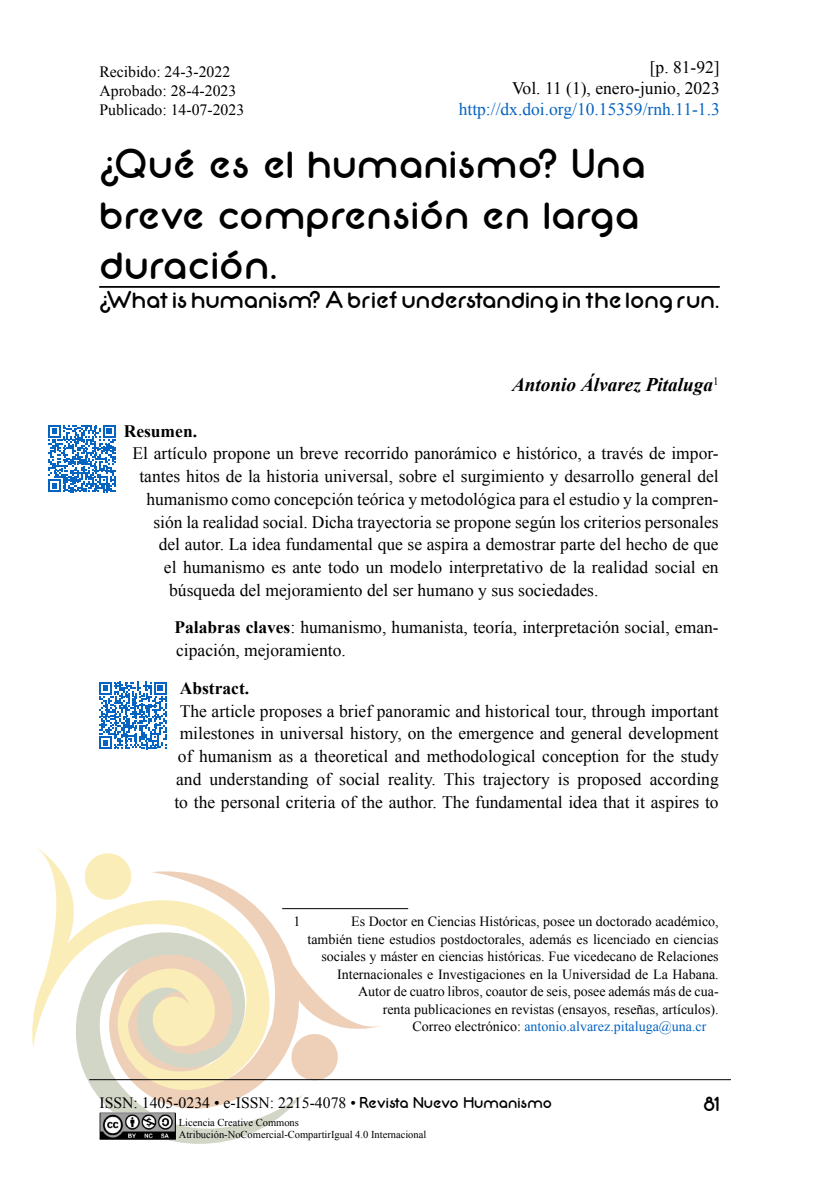
<style>
.page{position:relative;width:819px;height:1197px;background:#fff}
.page>*{position:absolute;margin:0;border:0;box-sizing:border-box;transform-origin:0 0}
.t1{font:42px/50.4px "Neon 80 s";letter-spacing:.01em;color:#000}
.t2{font:24.5px "Neon 80 s";color:#000}
.t3{font:21px "Neon 80 s";color:#000}
.t4{font:italic 700 19.25px "Times New Roman";color:#000}
.t5{font:17.5px/22.8px "Times New Roman";color:#000;text-align:right}
.t6{font:17.5px "Times New Roman";color:#0563c1}
.t7{font:700 17.5px "Times New Roman";color:#000}
.t8{font:15.75px/18.9px "Times New Roman";color:#000}
.t9{font:14px "Times New Roman";color:#000}
.t10{font:14px "Times New Roman";color:#0563c1}
.t11{font:10.5px/12.6px "Times New Roman";color:#000}
.s1{font-weight:700}
.s2{color:#000}
.s3{font-family:"Neon 80 s"}
</style>
<div class="page">
<svg style="left:96px;top:1094px;width:189px;height:50px"></svg>
<svg style="left:105px;top:909px;width:200px;height:204px"></svg>
<svg style="left:88px;top:897px;width:186px;height:197px"></svg>
<svg style="left:275px;top:937px;width:110px;height:146px"></svg>
<svg style="left:32px;top:847px;width:213px;height:234px"></svg>
<hr style="left:89px;top:1079px;width:642px;height:1px;background:#000">
<img style="left:99px;top:1113px;width:76px;height:27px">
<hr style="left:282px;top:908px;width:126px;height:1px;background:#000">
<hr style="left:99px;top:286px;width:621px;height:2px;background:#000">
<svg style="left:99px;top:682px;width:67px;height:67px"></svg>
<svg style="left:48px;top:425px;width:68px;height:67px"></svg>
<p class="t8" style="left:99px;top:62px;width:146px">Recibido: 24-3-2022<br>Aprobado: 28-4-2023<br>Publicado: 14-07-2023</p>
<p class="t5" style="left:512px;top:56px;width:209px;line-height:21px">[p. 81-92]<br>Vol. 11 (1), enero-junio, 2023</p>
<p class="t6" style="left:459px;top:97px;width:263px">http://dx.doi.org/10.15359/rnh.11-1.3</p>
<h1 class="t1" style="left:99px;top:139px;width:548px">¿Qué es el humanismo? Una breve comprensión en larga duración.</h1>
<h2 class="t2" style="left:99px;top:286px;width:622px">¿What is humanism? A brief understanding in the long run.</h2>
<p class="t4" style="left:512px;top:371px;width:208px">Antonio Álvarez Pitaluga<sup>1</sup></p>
<p class="t7" style="left:124px;top:419px;width:75px">Resumen.</p>
<p class="t5" style="left:132px;top:442px;width:588px">El artículo propone un breve recorrido panorámico e histórico, a través de impor-</p>
<p class="t5" style="left:139px;top:465px;width:581px">tantes hitos de la historia universal, sobre el surgimiento y desarrollo general del</p>
<p class="t5" style="left:146px;top:487px;width:574px">humanismo como concepción teórica y metodológica para el estudio y la compren-</p>
<p class="t5" style="left:153px;top:510px;width:567px">sión la realidad social. Dicha trayectoria se propone según los criterios personales</p>
<p class="t5" style="left:159px;top:533px;width:562px">del autor. La idea fundamental que se aspira a demostrar parte del hecho de que</p>
<p class="t5" style="left:164px;top:556px;width:556px">el humanismo es ante todo un modelo interpretativo de la realidad social en</p>
<p class="t5" style="left:169px;top:578px;width:431px">búsqueda del mejoramiento del ser humano y sus sociedades.</p>
<p class="t5" style="left:174px;top:616px;width:546px;text-align:left"><span class="s1">Palabras claves</span>: humanismo, humanista, teoría, interpretación social, eman&shy;cipación, mejoramiento.</p>
<p class="t7" style="left:180px;top:676px;width:71px">Abstract.</p>
<p class="t5" style="left:174px;top:699px;width:546px;text-align:justify">The article proposes a brief panoramic and historical tour, through important milestones in universal history, on the emergence and general development of humanism as a theoretical and methodological conception for the study and understanding of social reality. This trajectory is proposed according to the personal criteria of the author. The fundamental idea that it aspires to</p>
<p class="t9" style="left:293px;top:912px;width:8px">1</p>
<p class="t9" style="left:351px;top:912px;width:369px">Es Doctor en Ciencias Históricas, posee un doctorado académico,</p>
<p class="t9" style="left:307px;top:930px;width:413px">también tiene estudios postdoctorales, además es licenciado en ciencias</p>
<p class="t9" style="left:321px;top:947px;width:399px">sociales y máster en ciencias históricas. Fue vicedecano de Relaciones</p>
<p class="t9" style="left:337px;top:965px;width:383px">Internacionales e Investigaciones en la Universidad de La Habana.</p>
<p class="t9" style="left:358px;top:982px;width:362px">Autor de cuatro libros, coautor de seis, posee además más de cua-</p>
<p class="t9" style="left:383px;top:1000px;width:338px">renta publicaciones en revistas (ensayos, reseñas, artículos).</p>
<p class="t10" style="left:412px;top:1017px;width:295px"><span class="s2">Correo electrónico:</span> antonio.alvarez.pitaluga@una.cr</p>
<p class="t8" style="left:99px;top:1093px;width:454px">ISSN: 1405-0234 • e-ISSN: 2215-4078 • <span class="s3">Revista Nuevo Humanismo</span></p>
<p class="t11" style="left:179px;top:1116px;width:249px">Licencia Creative Commons<br>Atribución-NoComercial-CompartirIgual 4.0 Internacional</p>
<p class="t3" style="left:703px;top:1093px;width:18px">81</p>
</div>
